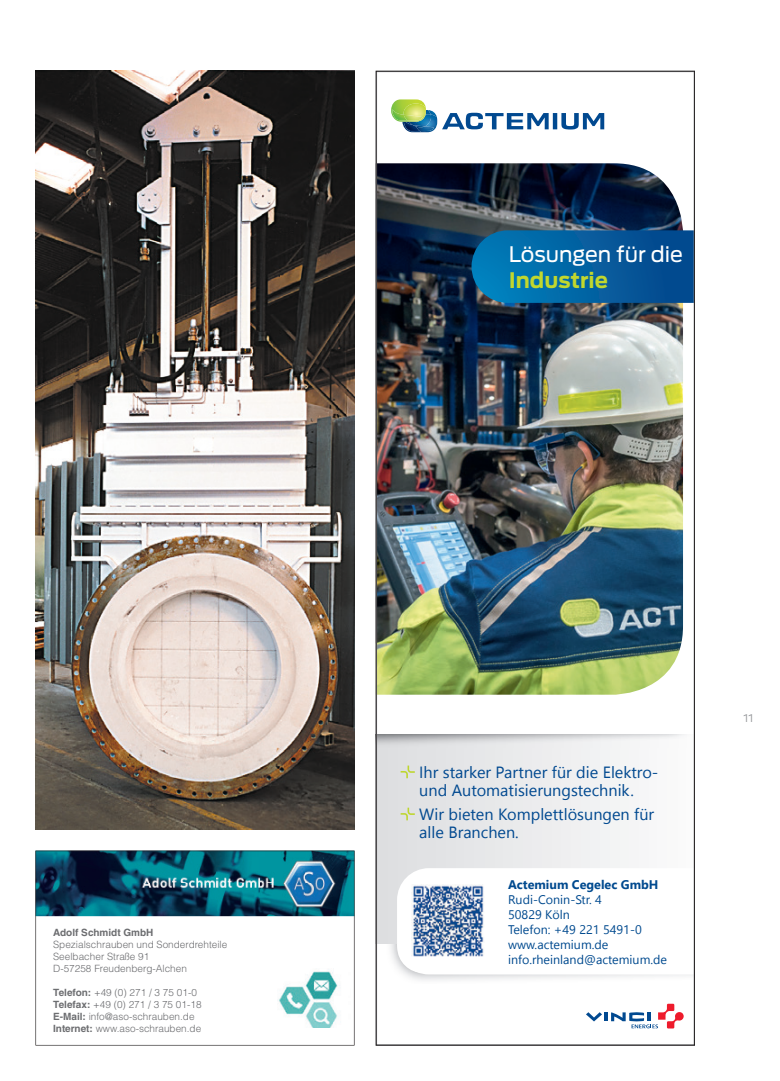
<style>
.page{position:relative;width:780px;height:1081px;background:#fff}
.page>*{position:absolute;margin:0;border:0;box-sizing:border-box;transform-origin:0 0}
.t1{font:21.25px "Antenna";color:#fff}
.t2{font:700 21.25px "Antenna";color:#c1d72e}
.t3{font:16.25px/17.5px "Segoe UI";color:#014990}
.t4{font:12.5px/15px "Segoe UI";color:#014a8f}
.t5{font:700 12.5px "Segoe UI";color:#014a8f}
.t6{font:11.25px "Mark Pro";color:#939598}
.t7{font:300 10px/12px "Helvetica LT Std";color:#6c6d70}
.t8{font:700 10px "Helvetica LT Std";color:#6c6d70}
.s1{font-weight:700}
</style>
<div class="page">
<div style="left:376px;top:747px;width:318px;height:196px;background:linear-gradient(to right,#dcdde0,#fbfbfb)"></div>
<svg style="left:378px;top:734px;width:314px;height:1px"></svg>
<svg style="left:396px;top:868px;width:296px;height:106px"></svg>
<svg style="left:586px;top:1003px;width:97px;height:25px"></svg>
<svg style="left:400px;top:765px;width:15px;height:13px"></svg>
<svg style="left:400px;top:807px;width:15px;height:13px"></svg>
<img style="left:411px;top:884px;width:74px;height:74px">
<img style="left:378px;top:163px;width:305px;height:532px">
<svg style="left:391px;top:99px;width:213px;height:33px"></svg>
<img style="left:403px;top:103px;width:23px;height:19px">
<img style="left:392px;top:109px;width:15px;height:12px">
<img style="left:404px;top:115px;width:18px;height:6px">
<svg style="left:471px;top:230px;width:221px;height:73px;background:#04609e"></svg>
<svg style="left:35px;top:850px;width:319px;height:195px"></svg>
<img style="left:35px;top:71px;width:319px;height:758px">
<p class="t8" style="left:53px;top:926px;width:102px">Adolf Schmidt GmbH</p>
<p class="t7" style="left:53px;top:938px;width:176px">Spezialschrauben und Sonderdrehteile<br>Seelbacher Straße 91<br>D-57258 Freudenberg-Alchen</p>
<p class="t7" style="left:53px;top:986px;width:150px"><span class="s1">Telefon:</span> +49 (0) 271 / 3 75 01-0<br><span class="s1">Telefax:</span> +49 (0) 271 / 3 75 01-18<br><span class="s1">E-Mail:</span> info@aso-schrauben.de<br><span class="s1">Internet:</span> www.aso-schrauben.de</p>
<h1 class="t1" style="left:508px;top:242px;width:176px">Lösungen für die</h1>
<h1 class="t2" style="left:508px;top:267px;width:101px">Industrie</h1>
<h2 class="t3" style="left:419px;top:763px;width:240px">Ihr starker Partner für die Elektro&shy;und Automatisierungstechnik.</h2>
<h2 class="t3" style="left:419px;top:805px;width:236px">Wir bieten Komplettlösungen für alle Branchen.</h2>
<p class="t5" style="left:508px;top:874px;width:152px">Actemium Cegelec GmbH</p>
<p class="t4" style="left:508px;top:891px;width:160px">Rudi-Conin-Str. 4<br>50829 Köln<br>Telefon: +49 221 5491-0 www.actemium.de info.rheinland@actemium.de</p>
<p class="t6" style="left:743px;top:710px;width:11px">11</p>
</div>
